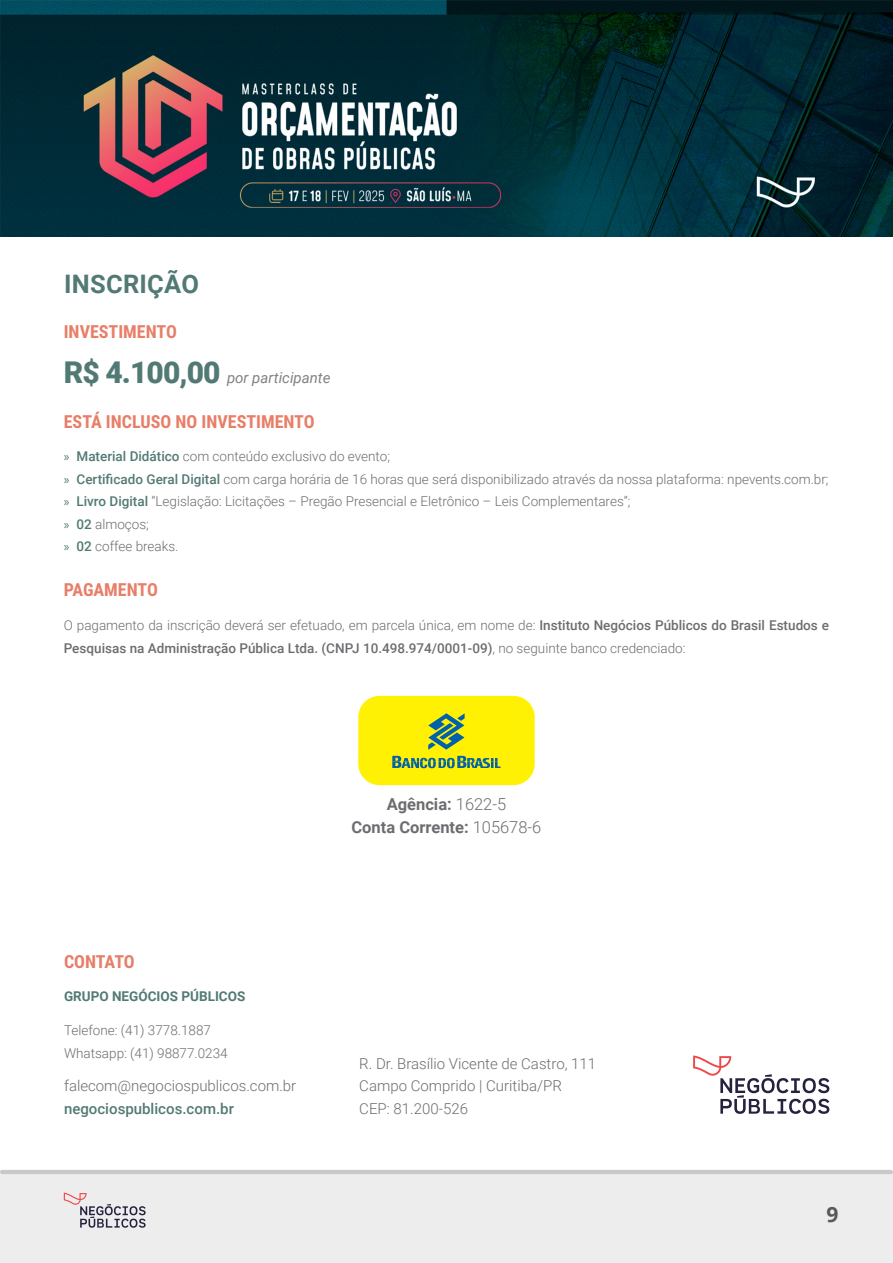
<style>
.page{position:relative;width:893px;height:1263px;background:#fff}
.page>*{position:absolute;margin:0;border:0;box-sizing:border-box;transform-origin:0 0}
.Títulos{font:700 25.5px "Roboto";letter-spacing:.01em;color:#527a74}
.t1{font:700 21px "Open Sans";color:#57585a}
.tit-conteudo-prog{font:700 18px "Roboto Condensed";color:#e87e68}
.titulo-curso{font:700 18px "Roboto Condensed";color:#e87e68}
.tit-conteudo-prog-2{font:700 18px "Roboto Condensed";letter-spacing:-.015em;color:#e67e69}
.corpo_banco{font:700 16.5px "Roboto";color:#6c6d70}
.corpo-contato{font:300 15px "Roboto";color:#6c6d70}
.valor{font:italic 15px "Roboto";color:#808285}
.corpo-contato-2{font:500 15px "Roboto";color:#527a74}
.corpo-contato-3{font:300 13.5px "Roboto";color:#6c6d70}
.corpo{font:500 13.5px/22.5px "Roboto";color:#6c6d70}
.corpo-2{font:300 13.5px "Roboto";color:#6c6d70}
.corpo-3{font:700 13.5px "Roboto";color:#527a74}
.s1{font-weight:900;font-style:normal;font-size:30px;color:#527a74}
.s2{font-family:"Myriad Pro";font-weight:400;color:#527a74}
.s3{font-weight:500;color:#527a74}
.s4{font-weight:300}
</style>
<div class="page">
<img style="left:0;top:0;width:893px;height:237px">
<div style="left:0;top:1174px;width:893px;height:89px;background:#ededed"></div>
<hr style="left:0;top:1170px;width:893px;height:4px;background:#c9c9c9;border-radius:2px">
<svg style="left:64px;top:1193px;width:82px;height:35px"></svg>
<div style="left:358px;top:696px;width:177px;height:89px;background:#fff103;border-radius:21px"></div>
<svg style="left:392px;top:756px;width:108px;height:12px"></svg>
<svg style="left:428px;top:713px;width:37px;height:37px"></svg>
<svg style="left:693px;top:1055px;width:136px;height:59px"></svg>
<p class="Títulos" style="left:64px;top:266px;width:136px">INSCRIÇÃO</p>
<p class="titulo-curso" style="left:64px;top:318px;width:115px">INVESTIMENTO</p>
<p class="valor" style="left:64px;top:367px;width:268px"><span class="s1">R$ 4.100,00</span> por participante</p>
<p class="tit-conteudo-prog" style="left:64px;top:408px;width:252px">ESTÁ INCLUSO NO INVESTIMENTO</p>
<p class="corpo-contato-3" style="left:64px;top:447px;width:328px"><span class="s2">»</span> <span class="s3">Material Didático</span> com conteúdo exclusivo do evento;</p>
<p class="corpo-contato-3" style="left:64px;top:469px;width:766px"><span class="s2">»</span> <span class="s3">Certificado Geral Digital</span> com carga horária de 16 horas que será disponibilizado através da nossa plataforma: npevents.com.br;</p>
<p class="corpo-contato-3" style="left:64px;top:492px;width:568px"><span class="s2">»</span> <span class="s3">Livro Digital</span> “Legislação: Licitações – Pregão Presencial e Eletrônico – Leis Complementares”;</p>
<p class="corpo-contato-3" style="left:64px;top:514px;width:87px"><span class="s2">»</span> <span class="s3">02</span> almoços;</p>
<p class="corpo-contato-3" style="left:64px;top:537px;width:116px"><span class="s2">»</span> <span class="s3">02</span> coffee breaks.</p>
<p class="tit-conteudo-prog" style="left:64px;top:577px;width:96px">PAGAMENTO</p>
<p class="corpo" style="left:64px;top:613px;width:767px"><span class="s4">O pagamento da inscrição deverá ser efetuado, em parcela única, em nome de:</span> Instituto Negócios Públicos do Brasil Estudos e<br>Pesquisas na Administração Pública Ltda. (CNPJ 10.498.974/0001-09)<span class="s4">, no seguinte banco credenciado:</span></p>
<p class="tit-conteudo-prog-2" style="left:64px;top:948px;width:72px">CONTATO</p>
<p class="corpo-3" style="left:64px;top:987px;width:183px">GRUPO NEGÓCIOS PÚBLICOS</p>
<p class="corpo-2" style="left:64px;top:1021px;width:148px">Telefone: (41) 3778.1887</p>
<p class="corpo-contato-3" style="left:64px;top:1043px;width:165px">Whatsapp: (41) 98877.0234</p>
<p class="corpo-contato" style="left:64px;top:1075px;width:234px">falecom@negociospublicos.com.br</p>
<p class="corpo-contato-2" style="left:64px;top:1098px;width:171px">negociospublicos.com.br</p>
<p class="corpo_banco" style="left:387px;top:793px;width:121px">Agência: <span class="s4">1622-5</span></p>
<p class="corpo_banco" style="left:351px;top:815px;width:191px">Conta Corrente: <span class="s4">105678-6</span></p>
<p class="corpo-contato" style="left:359px;top:1053px;width:238px">R. Dr. Brasílio Vicente de Castro, 111</p>
<p class="corpo-contato" style="left:359px;top:1075px;width:204px">Campo Comprido | Curitiba/PR</p>
<p class="corpo-contato" style="left:359px;top:1098px;width:110px">CEP: 81.200-526</p>
<h2 class="t1" style="left:826px;top:1199px;width:13px">9</h2>
</div>
